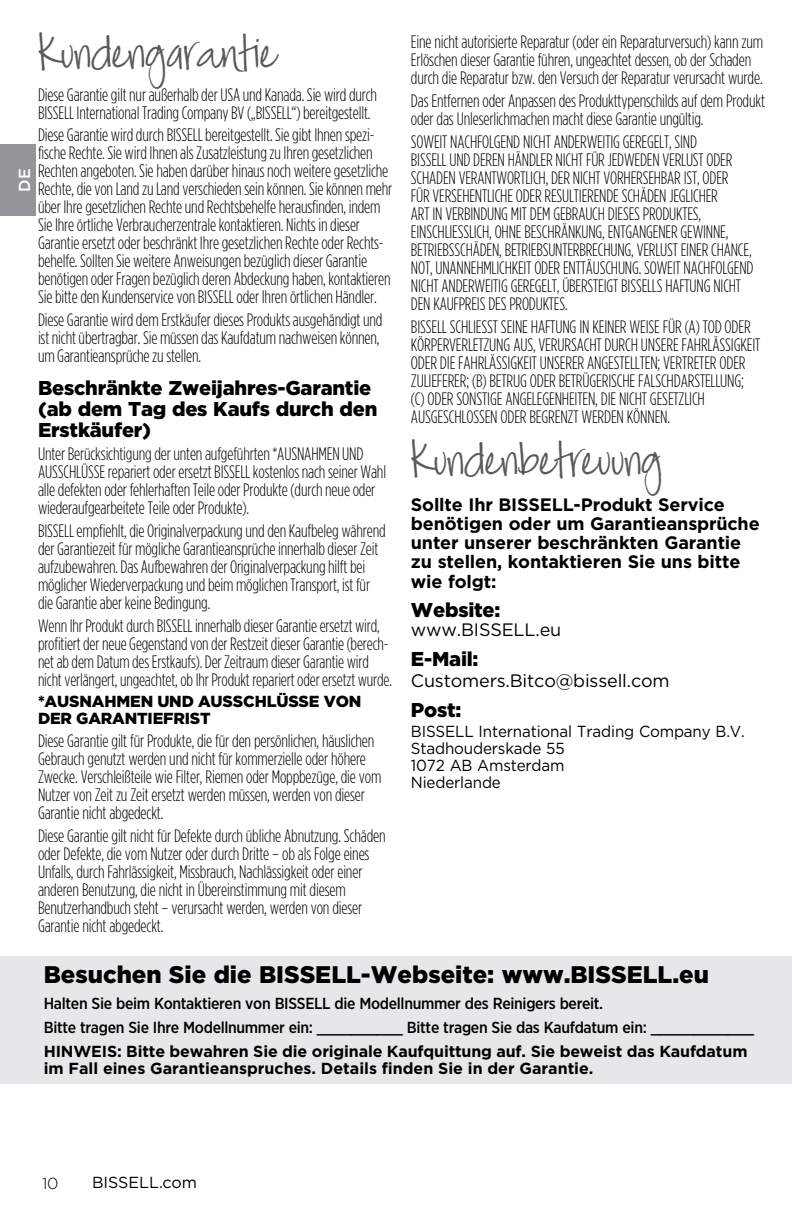
<style>
.page{position:relative;width:792px;height:1224px;background:#fff}
.page>*{position:absolute;margin:0;border:0;box-sizing:border-box;transform-origin:0 0}
.t1{font:48px "Jackie Sue BF";letter-spacing:-.01em;color:#58595b}
.t2{font:900 24px "Gotham";color:#000}
.t3{font:900 20px/21px "Gotham";letter-spacing:-.01em;color:#000}
.t4{font:300 18px/18px "Gotham Condensed";letter-spacing:-.01em;color:#000}
.t5{font:700 18px/19.2px "Gotham";letter-spacing:-.01em;color:#000}
.t6{font:18px "Gotham";letter-spacing:-.01em;color:#000}
.t7{font:500 16px/24.2px "Gotham Narrow";letter-spacing:-.02em;color:#000}
.t8{font:700 16px/17px "Gotham";letter-spacing:-.01em;color:#000}
.t9{font:16px/17px "Gotham";letter-spacing:-.01em;color:#000;scale:.95 1}
.t10{font:900 16px/17px "Gotham";letter-spacing:-.01em;color:#000}
.t11{font:16px "Gotham";letter-spacing:-.01em;color:#000}
.t12{font:500 16px "Gotham";color:#fff}
.t13{font:300 16px "Gotham";color:#000}
</style>
<div class="page">
<div style="left:0;top:144px;width:36px;height:72px;background:#939598"></div>
<div style="left:0;top:956px;width:792px;height:128px;background:#e6e7e8"></div>
<p class="t12" style="left:14px;top:192px;width:25px;rotate:-90deg">DE</p>
<h1 class="t1" style="left:38px;top:24px;width:239px">Kundengarantie</h1>
<p class="t4" style="left:38px;top:85px;width:341px">Diese Garantie gilt nur außerhalb der USA und Kanada. Sie wird durch<br>BISSELL International Trading Company BV („BISSELL“) bereitgestellt.</p>
<p class="t4" style="left:38px;top:126px;width:356px">Diese Garantie wird durch BISSELL bereitgestellt. Sie gibt Ihnen spezi&shy;fische Rechte. Sie wird Ihnen als Zusatzleistung zu Ihren gesetzlichen Rechten angeboten. Sie haben darüber hinaus noch weitere gesetzliche Rechte, die von Land zu Land verschieden sein können. Sie können mehr über Ihre gesetzlichen Rechte und Rechtsbehelfe herausfinden, indem Sie Ihre örtliche Verbraucherzentrale kontaktieren. Nichts in dieser Garantie ersetzt oder beschränkt Ihre gesetzlichen Rechte oder Rechts&shy;behelfe. Sollten Sie weitere Anweisungen bezüglich dieser Garantie benötigen oder Fragen bezüglich deren Abdeckung haben, kontaktieren Sie bitte den Kundenservice von BISSELL oder Ihren örtlichen Händler.</p>
<p class="t4" style="left:38px;top:311px;width:346px">Diese Garantie wird dem Erstkäufer dieses Produkts ausgehändigt und ist nicht übertragbar. Sie müssen das Kaufdatum nachweisen können, um Garantieansprüche zu stellen.</p>
<p class="t3" style="left:38px;top:377px;width:341px">Beschränkte Zweijahres-Garantie (ab dem Tag des Kaufs durch den<br>Erstkäufer)</p>
<p class="t4" style="left:38px;top:445px;width:350px">Unter Berücksichtigung der unten aufgeführten *AUSNAHMEN UND AUSSCHLÜSSE repariert oder ersetzt BISSELL kostenlos nach seiner Wahl alle defekten oder fehlerhaften Teile oder Produkte (durch neue oder wiederaufgearbeitete Teile oder Produkte).</p>
<p class="t4" style="left:38px;top:521px;width:349px">BISSELL empfiehlt, die Originalverpackung und den Kaufbeleg während der Garantiezeit für mögliche Garantieansprüche innerhalb dieser Zeit aufzubewahren. Das Aufbewahren der Originalverpackung hilft bei möglicher Wiederverpackung und beim möglichen Transport, ist für die Garantie aber keine Bedingung.</p>
<p class="t4" style="left:38px;top:616px;width:356px">Wenn Ihr Produkt durch BISSELL innerhalb dieser Garantie ersetzt wird, profitiert der neue Gegenstand von der Restzeit dieser Garantie (berech&shy;net ab dem Datum des Erstkaufs). Der Zeitraum dieser Garantie wird nicht verlängert, ungeachtet, ob Ihr Produkt repariert oder ersetzt wurde.</p>
<p class="t10" style="left:38px;top:693px;width:325px">*AUSNAHMEN UND AUSSCHLÜSSE VON<br>DER GARANTIEFRIST</p>
<p class="t4" style="left:38px;top:732px;width:345px">Diese Garantie gilt für Produkte, die für den persönlichen, häuslichen Gebrauch genutzt werden und nicht für kommerzielle oder höhere Zwecke. Verschleißteile wie Filter, Riemen oder Moppbezüge, die vom Nutzer von Zeit zu Zeit ersetzt werden müssen, werden von dieser Garantie nicht abgedeckt.</p>
<p class="t4" style="left:38px;top:827px;width:349px">Diese Garantie gilt nicht für Defekte durch übliche Abnutzung. Schäden oder Defekte, die vom Nutzer oder durch Dritte – ob als Folge eines Unfalls, durch Fahrlässigkeit, Missbrauch, Nachlässigkeit oder einer anderen Benutzung, die nicht in Übereinstimmung mit diesem Benutzerhandbuch steht – verursacht werden, werden von dieser Garantie nicht abgedeckt.</p>
<p class="t4" style="left:411px;top:33px;width:354px">Eine nicht autorisierte Reparatur (oder ein Reparaturversuch) kann zum<br>Erlöschen dieser Garantie führen, ungeachtet dessen, ob der Schaden durch die Reparatur bzw. den Versuch der Reparatur verursacht wurde.</p>
<p class="t4" style="left:411px;top:92px;width:356px">Das Entfernen oder Anpassen des Produkttypenschilds auf dem Produkt oder das Unleserlichmachen macht diese Garantie ungültig.</p>
<p class="t4" style="left:411px;top:132px;width:344px">SOWEIT NACHFOLGEND NICHT ANDERWEITIG GEREGELT, SIND<br>BISSELL UND DEREN HÄNDLER NICHT FÜR JEDWEDEN VERLUST ODER SCHADEN VERANTWORTLICH, DER NICHT VORHERSEHBAR IST, ODER<br>FÜR VERSEHENTLICHE ODER RESULTIERENDE SCHÄDEN JEGLICHER<br>ART IN VERBINDUNG MIT DEM GEBRAUCH DIESES PRODUKTES, EINSCHLIESSLICH, OHNE BESCHRÄNKUNG, ENTGANGENER GEWINNE, BETRIEBSSCHÄDEN, BETRIEBSUNTERBRECHUNG, VERLUST EINER CHANCE, NOT, UNANNEHMLICHKEIT ODER ENTTÄUSCHUNG. SOWEIT NACHFOLGEND NICHT ANDERWEITIG GEREGELT, ÜBERSTEIGT BISSELLS HAFTUNG NICHT DEN KAUFPREIS DES PRODUKTES.</p>
<p class="t4" style="left:411px;top:317px;width:351px">BISSELL SCHLIESST SEINE HAFTUNG IN KEINER WEISE FÜR (A) TOD ODER KÖRPERVERLETZUNG AUS, VERURSACHT DURCH UNSERE FAHRLÄSSIGKEIT ODER DIE FAHRLÄSSIGKEIT UNSERER ANGESTELLTEN; VERTRETER ODER ZULIEFERER; (B) BETRUG ODER BETRÜGERISCHE FALSCHDARSTELLUNG; (C) ODER SONSTIGE ANGELEGENHEITEN, DIE NICHT GESETZLICH AUSGESCHLOSSEN ODER BEGRENZT WERDEN KÖNNEN.</p>
<h1 class="t1" style="left:411px;top:431px;width:253px">Kundenbetreuung</h1>
<p class="t5" style="left:411px;top:495px;width:350px">Sollte Ihr BISSELL-Produkt Service benötigen oder um Garantieansprüche unter unserer beschränkten Garantie zu stellen, kontaktieren Sie uns bitte wie folgt:</p>
<p class="t3" style="left:411px;top:600px;width:91px">Website:</p>
<p class="t6" style="left:411px;top:619px;width:152px">www.BISSELL.eu</p>
<p class="t3" style="left:411px;top:648px;width:69px">E-Mail:</p>
<p class="t6" style="left:411px;top:669px;width:260px">Customers.Bitco@bissell.com</p>
<p class="t3" style="left:411px;top:699px;width:52px">Post:</p>
<p class="t9" style="left:411px;top:723px;width:353px">BISSELL International Trading Company B.V.<br>Stadhouderskade 55<br>1072 AB Amsterdam<br>Niederlande</p>
<h2 class="t2" style="left:44px;top:958px;width:667px">Besuchen Sie die BISSELL-Webseite: www.BISSELL.eu</h2>
<p class="t7" style="left:44px;top:991px;width:712px">Halten Sie beim Kontaktieren von BISSELL die Modellnummer des Reinigers bereit.<br>Bitte tragen Sie Ihre Modellnummer ein: __________ Bitte tragen Sie das Kaufdatum ein: ____________</p>
<p class="t8" style="left:44px;top:1043px;width:705px">HINWEIS: Bitte bewahren Sie die originale Kaufquittung auf. Sie beweist das Kaufdatum im Fall eines Garantieanspruches. Details finden Sie in der Garantie.</p>
<p class="t13" style="left:42px;top:1173px;width:18px">10</p>
<p class="t11" style="left:92px;top:1172px;width:107px">BISSELL.com</p>
</div>
